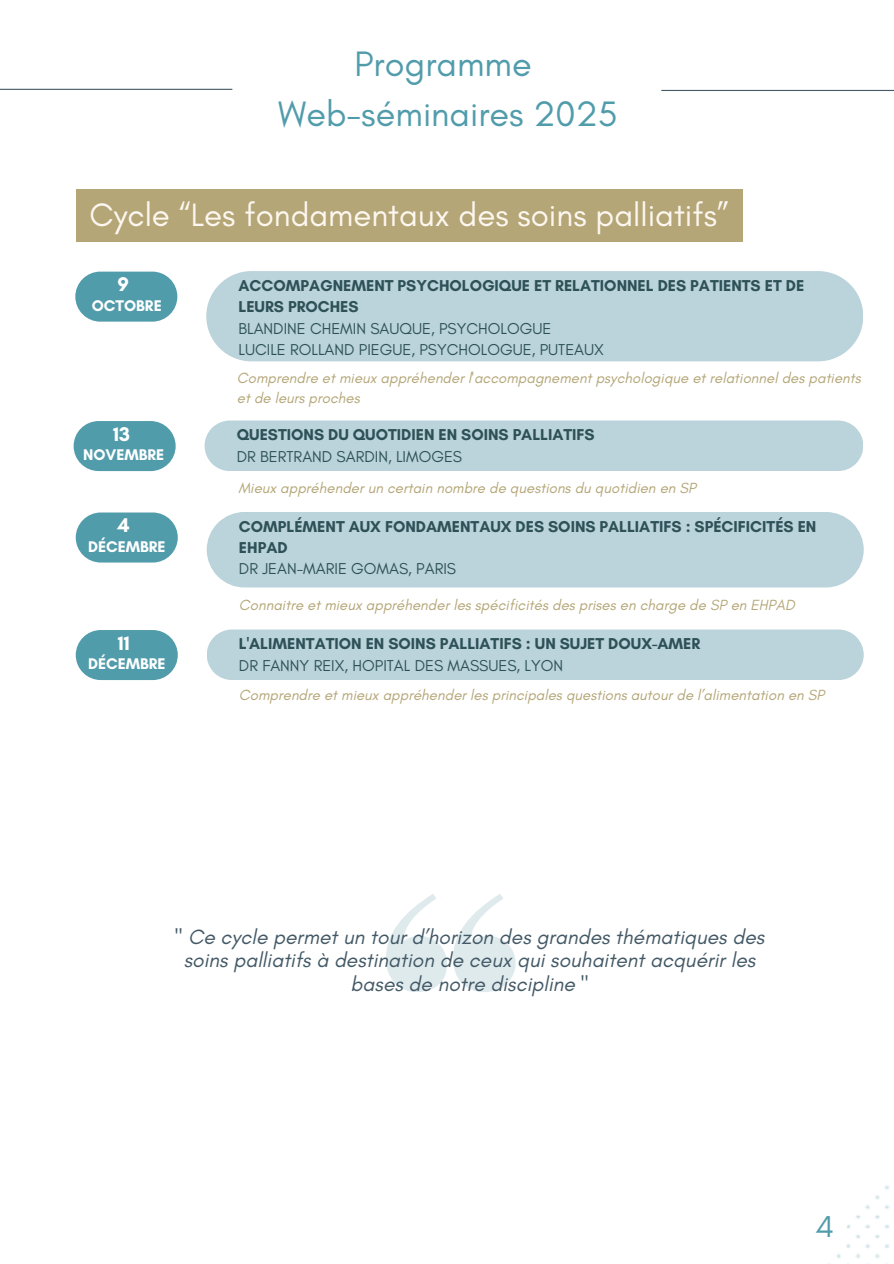
<style>
.page{position:relative;width:894px;height:1264px;background:#fff}
.page>*{position:absolute;margin:0;border:0;box-sizing:border-box;transform-origin:0 0}
.t1{font:36px/49.5px "Glacial Indifference";color:#519cab;text-align:center}
.t2{font:33px "Glacial Indifference";color:#fdf7f0}
.t3{font:30.75px "Glacial Indifference";color:#519cab}
.t4{font:italic 21px/23.7px "Glacial Indifference";color:#435966;text-align:center}
.t5{font:700 20.25px "Glacial Indifference";color:#fff}
.t6{font:700 16.05px/21.3px "Glacial Indifference";color:#2d5157}
.t7{font:16.05px/21.3px "Glacial Indifference";color:#2d5157}
.t8{font:700 15.75px "Glacial Indifference";color:#fff}
.t9{font:italic 15px "Glacial Indifference";color:#b4a677}
.s1{font-weight:700}
.s2{font-weight:400}
</style>
<div class="page">
<hr style="left:0;top:89px;width:232px;height:1px;background:#435966">
<hr style="left:661px;top:90px;width:232px;height:1px;background:#435966">
<div style="left:76px;top:189px;width:666px;height:53px;background:#b4a677"></div>
<div style="left:204px;top:420px;width:659px;height:51px;background:#bbd3da"></div>
<div style="left:74px;top:421px;width:102px;height:50px;background:#519cab;border-radius:25px"></div>
<div style="left:206px;top:271px;width:656px;height:90px;background:#bbd3da;border-radius:45px"></div>
<div style="left:75px;top:271px;width:102px;height:50px;background:#519cab;border-radius:25px"></div>
<svg style="left:386px;top:894px;width:61px;height:98px"></svg>
<svg style="left:453px;top:894px;width:62px;height:98px"></svg>
<div style="left:207px;top:512px;width:656px;height:75px;background:#bbd3da"></div>
<div style="left:76px;top:512px;width:102px;height:50px;background:#519cab;border-radius:25px"></div>
<div style="left:207px;top:629px;width:656px;height:51px;background:#bbd3da"></div>
<div style="left:76px;top:630px;width:102px;height:50px;background:#519cab;border-radius:25px"></div>
<svg style="left:836px;top:1185px;width:53px;height:74px"></svg>
<p class="t1" style="left:278px;top:39px;width:341px">Programme<br>Web-séminaires 2025</p>
<h1 class="t2" style="left:89px;top:195px;width:641px">Cycle “Les fondamentaux des soins palliatifs”</h1>
<p class="t5" style="left:118px;top:272px;width:13px">9</p>
<h3 class="t8" style="left:92px;top:296px;width:71px">OCTOBRE</h3>
<h1 class="t5" style="left:113px;top:421px;width:18px">13</h1>
<p class="t8" style="left:83px;top:445px;width:83px">NOVEMBRE</p>
<p class="t5" style="left:118px;top:513px;width:14px">4</p>
<h4 class="t8" style="left:88px;top:536px;width:79px">DÉCEMBRE</h4>
<p class="t5" style="left:118px;top:630px;width:14px">11</p>
<h4 class="t8" style="left:88px;top:654px;width:79px">DÉCEMBRE</h4>
<p class="t7" style="left:238px;top:274px;width:567px"><span class="s1">ACCOMPAGNEMENT PSYCHOLOGIQUE ET RELATIONNEL DES PATIENTS ET DE LEURS PROCHES<br></span>BLANDINE CHEMIN SAUQUE, PSYCHOLOGUE<br>LUCILE ROLLAND PIEGUE, PSYCHOLOGUE, PUTEAUX</p>
<h3 class="t9" style="left:237px;top:369px;width:625px">Comprendre et mieux appréhender l'accompagnement psychologique et relationnel des patients</h3>
<h4 class="t9" style="left:237px;top:389px;width:124px">et de leurs proches</h4>
<h3 class="t6" style="left:237px;top:424px;width:359px">QUESTIONS DU QUOTIDIEN EN SOINS PALLIATIFS<br><span class="s2">DR BERTRAND SARDIN, LIMOGES</span></h3>
<p class="t9" style="left:238px;top:479px;width:459px">Mieux appréhender un certain nombre de questions du quotidien en SP</p>
<p class="t6" style="left:239px;top:515px;width:579px">COMPLÉMENT AUX FONDAMENTAUX DES SOINS PALLIATIFS : SPÉCIFICITÉS EN<br>EHPAD<br><span class="s2">DR JEAN-MARIE GOMAS, PARIS</span></p>
<h4 class="t9" style="left:239px;top:595px;width:557px">Connaitre et mieux appréhender les spécificités des prises en charge de SP en EHPAD</h4>
<p class="t6" style="left:239px;top:633px;width:462px">L'ALIMENTATION EN SOINS PALLIATIFS : UN SUJET DOUX-AMER<br><span class="s2">DR FANNY REIX, HOPITAL DES MASSUES, LYON</span></p>
<p class="t9" style="left:239px;top:686px;width:586px">Comprendre et mieux appréhender les principales questions autour de l’alimentation en SP</p>
<h3 class="t4" style="left:175px;top:924px;width:590px">" Ce cycle permet un tour d’horizon des grandes thématiques des soins palliatifs à destination de ceux qui souhaitent acquérir les bases de notre discipline "</h3>
<h2 class="t3" style="left:815px;top:1207px;width:20px">4</h2>
</div>
